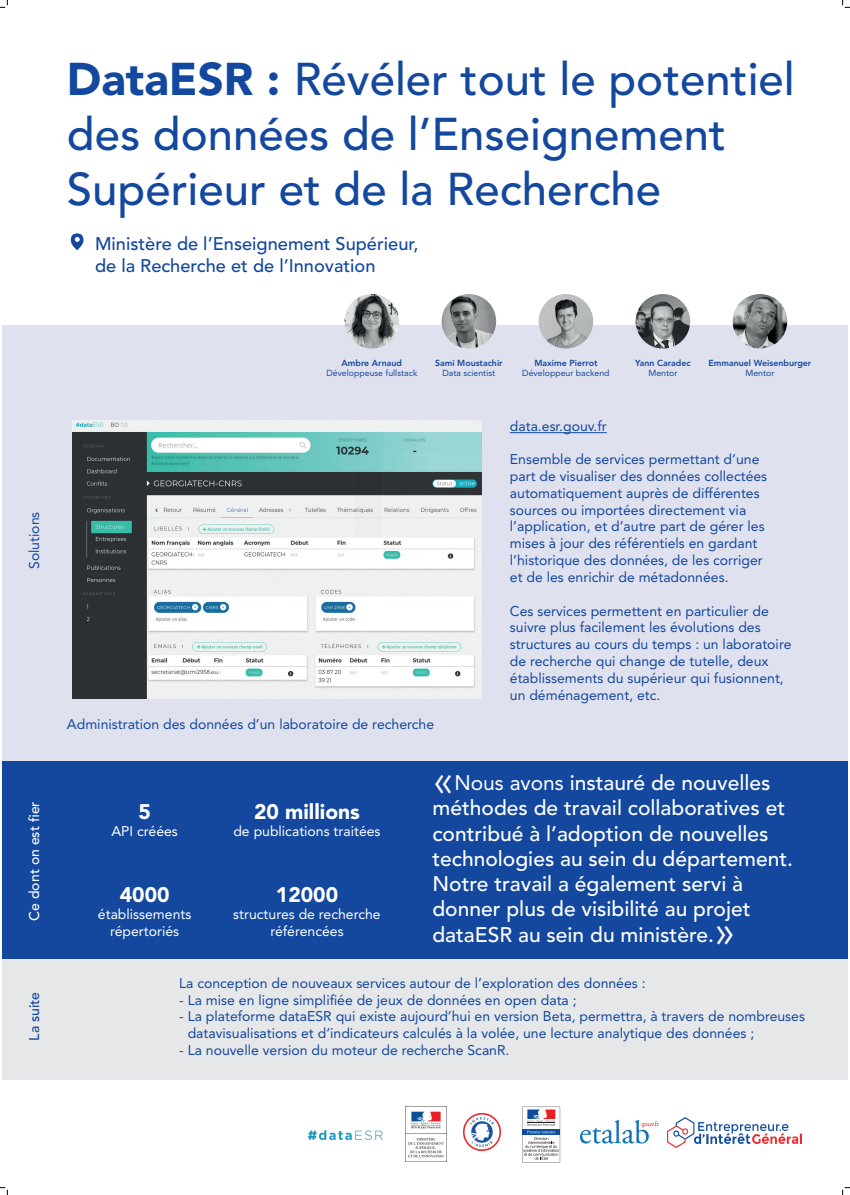
<style>
.page{position:relative;width:850px;height:1195px;background:#fff}
.page>*{position:absolute;margin:0;border:0;box-sizing:border-box;transform-origin:0 0}
.t1{font:500 45.5px/54.6px "Avenir LT Std";color:#13489e}
.t2{font:500 21px/25.2px "Avenir LT Std";color:#fff}
.t3{font:900 21px "Avenir LT Std";color:#fff}
.t4{font:500 18.2px/21.8px "Avenir LT Std";color:#13489e}
.t5{font:14px/16.8px "Avenir LT Std";color:#13489e}
.t6{font:14px/16.8px "Avenir LT Std";color:#fff;text-align:center}
.t7{font:500 14px "Avenir LT Std";color:#fff}
.t8{font:500 14px "Avenir LT Std";color:#13489e}
.t9{font:800 8.75px "Avenir LT Std";color:#13489e}
.t10{font:8.75px "Avenir LT Std";color:#13489e}
.s1{font-weight:900}
.s2{font-weight:300;font-size:45.5px}
.s3{font-weight:400}
</style>
<div class="page">
<div style="left:2px;top:952px;width:845px;height:127px;background:#e6e7e9"></div>
<svg style="left:71px;top:233px;width:12px;height:17px"></svg>
<div style="left:2px;top:325px;width:845px;height:442px;background:#e0e1ee"></div>
<div style="left:2px;top:761px;width:845px;height:197px;background:#13489e"></div>
<img style="left:344px;top:294px;width:55px;height:54px;border-radius:27px">
<img style="left:441px;top:294px;width:55px;height:54px;border-radius:27px">
<img style="left:635px;top:294px;width:54px;height:54px;border-radius:27px">
<img style="left:732px;top:294px;width:54px;height:54px;border-radius:27px">
<img style="left:538px;top:294px;width:55px;height:54px;border-radius:27px">
<img style="left:463px;top:1113px;width:37px;height:37px">
<img style="left:580px;top:1119px;width:78px;height:25px">
<img style="left:667px;top:1117px;width:134px;height:30px">
<hr style="left:509px;top:432px;width:97px;height:1px;background:#13489e">
<img style="left:405px;top:1106px;width:41px;height:55px">
<img style="left:308px;top:1130px;width:74px;height:11px">
<img style="left:72px;top:420px;width:409px;height:279px">
<svg style="left:522px;top:1106px;width:38px;height:56px"></svg>
<svg style="left:0;top:0;width:8px;height:8px"></svg>
<svg style="left:0;top:1187px;width:8px;height:7px"></svg>
<svg style="left:842px;top:0;width:7px;height:8px"></svg>
<svg style="left:842px;top:1187px;width:7px;height:7px"></svg>
<h1 class="t1" style="left:67px;top:53px;width:729px"><span class="s1">DataESR :</span> Révéler tout le potentiel des données de l’Enseignement<br>Supérieur et de la Recherche</h1>
<h3 class="t4" style="left:95px;top:233px;width:325px">Ministère de l’Enseignement Supérieur, de la Recherche et de l’Innovation</h3>
<p class="t5" style="left:26px;top:569px;width:59px;rotate:-90deg">Solutions</p>
<p class="t7" style="left:26px;top:920px;width:121px;rotate:-90deg">Ce dont on est fier</p>
<p class="t8" style="left:26px;top:1040px;width:50px;rotate:-90deg">La suite</p>
<p class="t9" style="left:341px;top:358px;width:62px">Ambre Arnaud</p>
<p class="t10" style="left:326px;top:368px;width:92px">Développeuse fullstack</p>
<p class="t9" style="left:435px;top:358px;width:69px">Sami Moustachir</p>
<p class="t10" style="left:442px;top:368px;width:54px">Data scientist</p>
<p class="t9" style="left:534px;top:358px;width:65px">Maxime Pierrot</p>
<p class="t10" style="left:522px;top:368px;width:89px">Développeur backend</p>
<p class="t5" style="left:509px;top:418px;width:98px">data.esr.gouv.fr</p>
<p class="t9" style="left:634px;top:358px;width:57px">Yann Caradec</p>
<p class="t10" style="left:648px;top:368px;width:31px">Mentor</p>
<p class="t9" style="left:708px;top:358px;width:104px">Emmanuel Weisenburger</p>
<p class="t10" style="left:745px;top:368px;width:31px">Mentor</p>
<p class="t5" style="left:509px;top:451px;width:259px">Ensemble de services permettant d’une part de visualiser des données collectées automatiquement auprès de différentes sources ou importées directement via l’application, et d’autre part de gérer les mises à jour des référentiels en gardant l’historique des données, de les corriger et de les enrichir de métadonnées.</p>
<p class="t5" style="left:509px;top:602px;width:283px">Ces services permettent en particulier de suivre plus facilement les évolutions des structures au cours du temps : un laboratoire de recherche qui change de tutelle, deux établissements du supérieur qui fusionnent, un déménagement, etc.</p>
<p class="t5" style="left:67px;top:716px;width:368px">Administration des données d’un laboratoire de recherche</p>
<p class="t2" style="left:432px;top:770px;width:362px"><span class="s2">«</span><span class="s3">Nous avons</span> instauré de nouvelles méthodes de travail collaboratives et contribué à l’adoption de nouvelles technologies au sein du département.<br>Notre travail a également servi à donner plus de visibilité au projet dataESR au sein du ministère.<span class="s2">»</span></p>
<p class="t5" style="left:179px;top:974px;width:467px">La conception de nouveaux services autour de l’exploration des données :</p>
<p class="t5" style="left:179px;top:991px;width:399px">- La mise en ligne simplifiée de jeux de données en open data ;</p>
<p class="t5" style="left:188px;top:1008px;width:618px;text-indent:-9px">- La plateforme dataESR qui existe aujourd’hui en version Beta, permettra, à travers de nombreuses datavisualisations et d’indicateurs calculés à la volée, une lecture analytique des données ;</p>
<p class="t5" style="left:179px;top:1041px;width:332px">- La nouvelle version du moteur de recherche ScanR.</p>
<h2 class="t3" style="left:254px;top:799px;width:107px">20 millions</h2>
<p class="t6" style="left:233px;top:822px;width:149px">de publications traitées</p>
<h2 class="t3" style="left:138px;top:799px;width:14px">5</h2>
<p class="t6" style="left:111px;top:822px;width:68px">API créées</p>
<h2 class="t3" style="left:120px;top:881px;width:51px">4000</h2>
<p class="t6" style="left:98px;top:905px;width:95px">établissements répertoriés</p>
<h2 class="t3" style="left:276px;top:881px;width:64px">12000</h2>
<p class="t6" style="left:233px;top:905px;width:149px">structures de recherche référencées</p>
</div>
